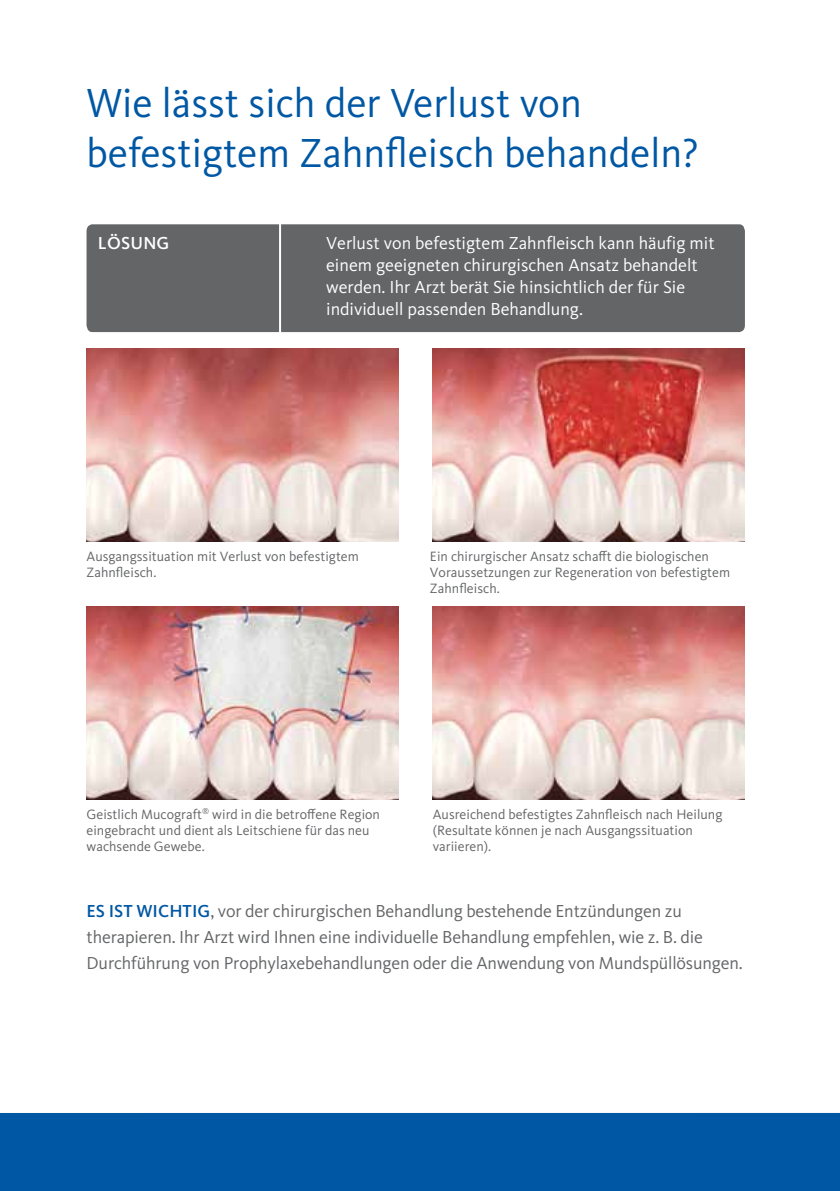
<style>
.page{position:relative;width:840px;height:1191px;background:#fff}
.page>*{position:absolute;margin:0;border:0;box-sizing:border-box;transform-origin:0 0}
.t1{font:42px/50.4px "Kievit OT";color:#0057a3}
.t2{font:18px/26px "Kievit OT";letter-spacing:-.01em;color:#646567}
.t3{font:18px/22px "Kievit OT";color:#fff}
.t4{font:500 18px "Kievit OT";color:#fff}
.t5{font:14px/16px "Kievit OT";color:#646567}
.s1{font-weight:500;color:#0057a3}
</style>
<div class="page">
<div style="left:86px;top:224px;width:658px;height:108px;background:#646567"></div>
<hr style="left:279px;top:220px;width:2px;height:125px;background:#fff">
<img style="left:432px;top:349px;width:312px;height:193px">
<img style="left:86px;top:349px;width:312px;height:193px">
<img style="left:87px;top:606px;width:311px;height:193px">
<img style="left:432px;top:606px;width:312px;height:193px">
<div style="left:0;top:1113px;width:839px;height:78px;background:#0057a3"></div>
<h1 class="t1" style="left:86px;top:77px;width:613px">Wie lässt sich der Verlust von befestigtem Zahnfleisch behandeln?</h1>
<p class="t4" style="left:98px;top:232px;width:58px">LÖSUNG</p>
<p class="t3" style="left:326px;top:232px;width:390px">Verlust von befestigtem Zahnfleisch kann häufig mit einem geeigneten chirurgischen Ansatz behandelt werden. Ihr Arzt berät Sie hinsichtlich der für Sie individuell passenden Behandlung.</p>
<p class="t5" style="left:86px;top:548px;width:274px">Ausgangssituation mit Verlust von befestigtem<br>Zahnfleisch.</p>
<p class="t5" style="left:429px;top:548px;width:301px">Ein chirurgischer Ansatz schafft die biologischen<br>Voraussetzungen zur Regeneration von befestigtem<br>Zahnfleisch.</p>
<p class="t5" style="left:86px;top:805px;width:295px">Geistlich Mucograft<sup>®</sup> wird in die betroffene Region eingebracht und dient als Leitschiene für das neu wachsende Gewebe.</p>
<p class="t5" style="left:432px;top:805px;width:291px">Ausreichend befestigtes Zahnfleisch nach Heilung (Resultate können je nach Ausgangssituation variieren).</p>
<p class="t2" style="left:86px;top:898px;width:657px"><span class="s1">ES IST WICHTIG</span>, vor der chirurgischen Behandlung bestehende Entzündungen zu therapieren. Ihr Arzt wird Ihnen eine individuelle Behandlung empfehlen, wie z. B. die<br>Durchführung von Prophylaxebehandlungen oder die Anwendung von Mundspüllösungen.</p>
</div>
